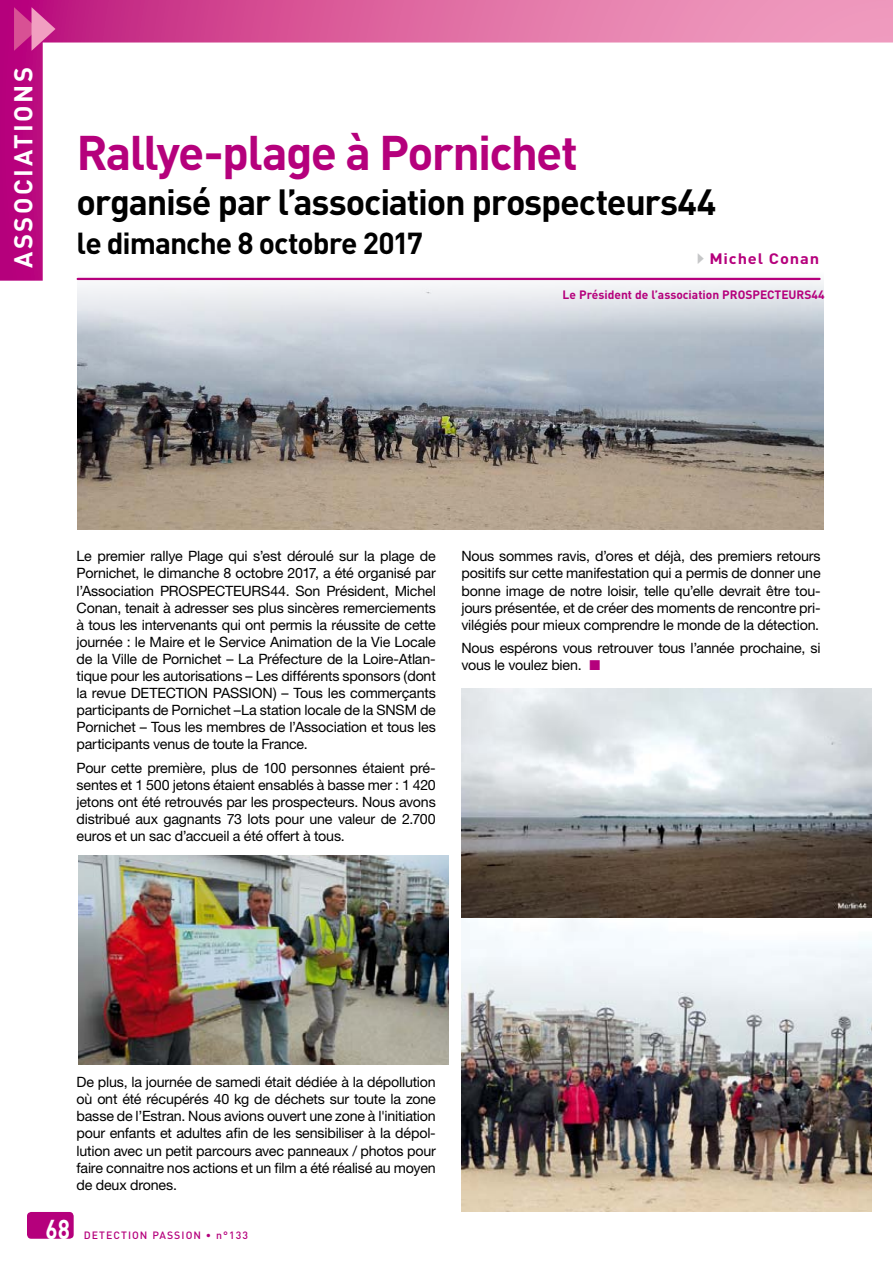
<style>
.page{position:relative;width:893px;height:1263px;background:#fff}
.page>*{position:absolute;margin:0;border:0;box-sizing:border-box;transform-origin:0 0}
.t1{font:700 48px "DIN";letter-spacing:-.04em;color:#b5007c}
.t2{font:700 36px "DIN";letter-spacing:-.035em;color:#000}
.t3{font:700 30px "DIN";letter-spacing:-.035em;color:#000}
.t4{font:700 27px "DIN";color:#fff;scale:.83 1}
.t5{font:700 25.5px "DIN";letter-spacing:.1em;color:#fff}
.t6{font:700 15px "DIN";letter-spacing:.05em;color:#b5007c;scale:1.1 1}
.t7{font:14.25px/17.1px "Helvetica Neue";letter-spacing:-.015em;color:#000;text-align:justify}
.t8{font:700 12px "DIN";color:#b5007c}
.t9{font:500 10.5px "DIN";letter-spacing:.1em;color:#b5007c}
</style>
<div class="page">
<img style="left:78px;top:281px;width:745px;height:248px">
<div style="left:27px;top:1212px;width:47px;height:27px;background:#b5007c;border-radius:4px"></div>
<svg style="left:0;top:0;width:893px;height:281px"></svg>
<svg style="left:14px;top:7px;width:42px;height:44px;background:#d5559e"></svg>
<hr style="left:78px;top:278px;width:742px;height:2px;background:#b5007c">
<img style="left:78px;top:856px;width:371px;height:208px">
<img style="left:461px;top:917px;width:411px;height:295px">
<img style="left:461px;top:688px;width:411px;height:229px">
<svg style="left:698px;top:253px;width:6px;height:11px"></svg>
<h3 class="t5" style="left:6px;top:268px;width:203px;rotate:-90deg">ASSOCIATIONS</h3>
<h1 class="t1" style="left:77px;top:121px;width:503px">Rallye-plage à Pornichet</h1>
<h2 class="t2" style="left:77px;top:178px;width:641px">organisé par l’association prospecteurs44</h2>
<h3 class="t3" style="left:77px;top:224px;width:348px">le dimanche 8 octobre 2017</h3>
<p class="t6" style="left:709px;top:249px;width:101px">Michel Conan</p>
<p class="t8" style="left:563px;top:287px;width:263px">Le Président de l’association PROSPECTEURS44</p>
<p class="t7" style="left:77px;top:547px;width:361px">Le premier rallye Plage qui s’est déroulé sur la plage de Pornichet, le dimanche 8 octobre 2017, a été organisé par l’Association PROSPECTEURS44. Son Président, Michel Conan, tenait à adresser ses plus sincères remerciements à tous les intervenants qui ont permis la réussite de cette journée : le Maire et le Service Animation de la Vie Locale de la Ville de Pornichet – La Préfecture de la Loire-Atlan&shy;tique pour les autorisations – Les différents sponsors (dont la revue DETECTION PASSION) – Tous les commerçants participants de Pornichet –La station locale de la SNSM de Pornichet – Tous les membres de l’Association et tous les participants venus de toute la France.</p>
<p class="t7" style="left:77px;top:759px;width:361px">Pour cette première, plus de 100 personnes étaient pré&shy;sentes et 1 500 jetons étaient ensablés à basse mer : 1 420 jetons ont été retrouvés par les prospecteurs. Nous avons distribué aux gagnants 73 lots pour une valeur de 2.700 euros et un sac d’accueil a été offert à tous.</p>
<p class="t7" style="left:461px;top:547px;width:361px">Nous sommes ravis, d’ores et déjà, des premiers retours positifs sur cette manifestation qui a permis de donner une bonne image de notre loisir, telle qu’elle devrait être tou&shy;jours présentée, et de créer des moments de rencontre pri&shy;vilégiés pour mieux comprendre le monde de la détection.</p>
<p class="t7" style="left:461px;top:639px;width:361px">Nous espérons vous retrouver tous l’année prochaine, si vous le voulez bien.</p>
<p class="t7" style="left:77px;top:1073px;width:361px">De plus, la journée de samedi était dédiée à la dépollution où ont été récupérés 40 kg de déchets sur toute la zone basse de l’Estran. Nous avions ouvert une zone à l'initiation pour enfants et adultes afin de les sensibiliser à la dépol&shy;lution avec un petit parcours avec panneaux / photos pour faire connaitre nos actions et un film a été réalisé au moyen de deux drones.</p>
<h3 class="t4" style="left:46px;top:1211px;width:31px">68</h3>
<p class="t9" style="left:84px;top:1228px;width:166px">DETECTION PASSION • n°133</p>
</div>
